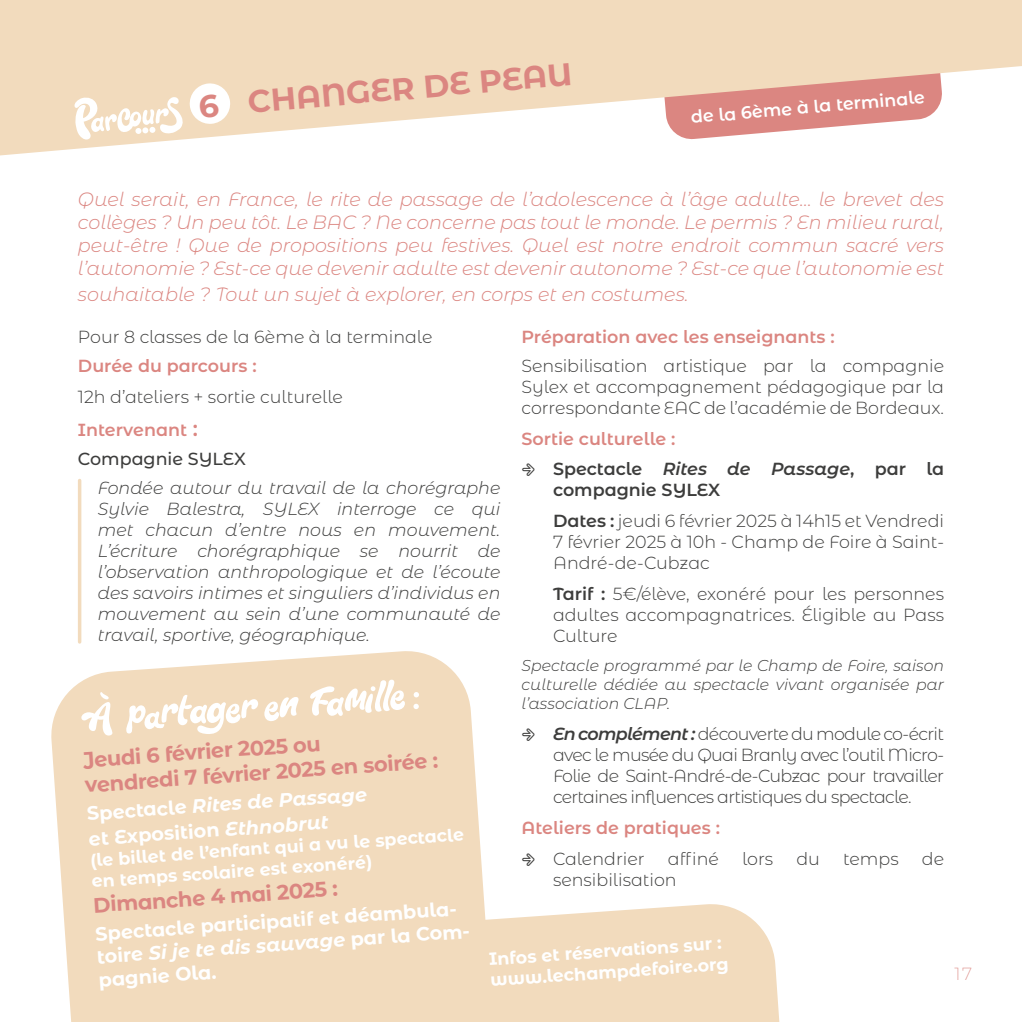
<style>
.page{position:relative;width:1022px;height:1022px;background:#fff}
.page>*{position:absolute;margin:0;border:0;box-sizing:border-box;transform-origin:0 0}
.t1{font:700 31.5px "Montserrat Alternates";color:#db8681}
.t2{font:700 21px/25.2px "Montserrat Alternates";color:#db8681}
.t3{font:italic 300 19.25px/23.1px "Montserrat Alternates";color:#db8681;text-align:justify}
.t4{font:700 19.25px/23.1px "Montserrat Alternates";color:#fff}
.t5{font:italic 700 19.25px/25.2px "Montserrat Alternates";color:#fff}
.t6{font:300 17.5px/21px "Montserrat Alternates";color:#3d3d3c}
.t7{font:italic 300 17.5px/21px "Montserrat Alternates";color:#3d3d3c;text-align:justify}
.t8{font:600 17.5px/31px "Montserrat Alternates";color:#db8681}
.t9{font:700 17.5px/21px "Montserrat Alternates";color:#fff}
.t10{font:600 17.5px "Montserrat Alternates";color:#fff}
.t11{font:500 17.5px "Montserrat Alternates";color:#3d3d3c}
.t12{font:200 17.5px "Montserrat Alternates";color:#db8681}
.t13{font:italic 300 15.75px/18.9px "Montserrat Alternates";color:#3d3d3c;text-align:justify}
.s1{font-weight:600;color:#db8681}
.s2{font-weight:600;font-size:21px;color:#db8681}
.s3{color:#3d3d3c}
.s4{font-style:italic;color:#3d3d3c}
.s5{font-weight:600}
.s6{font-weight:600;font-style:italic}
.s7{font-style:normal}
.s8{font-style:italic}
</style>
<div class="page">
<svg style="left:0;top:0;width:1022px;height:156px;fill:#f2dbbd"></svg>
<svg style="left:51px;top:651px;width:433px;height:371px;background:#f3ddc2"></svg>
<svg style="left:81px;top:692px;width:32px;height:44px"></svg>
<svg style="left:126px;top:695px;width:132px;height:39px"></svg>
<svg style="left:264px;top:697px;width:35px;height:24px"></svg>
<svg style="left:310px;top:680px;width:95px;height:36px"></svg>
<svg style="left:413px;top:692px;width:6px;height:17px"></svg>
<svg style="left:404px;top:902px;width:376px;height:120px;background:#f3ddc2"></svg>
<hr style="left:78px;top:480px;width:3px;height:162px;background:#f2dbbd">
<svg style="left:73px;top:83px;width:158px;height:57px"></svg>
<h1 class="t1" style="left:246px;top:79px;width:327px;rotate:-5deg">CHANGER DE PEAU</h1>
<p class="t10" style="left:690px;top:105px;width:236px;rotate:-5deg">de la 6ème à la terminale</p>
<p class="t3" style="left:78px;top:187px;width:868px">Quel serait, en France, le rite de passage de l’adolescence à l’âge adulte… le brevet des collèges ? Un peu tôt. Le BAC ? Ne concerne pas tout le monde. Le permis ? En milieu rural, peut-être ! Que de propositions peu festives. Quel est notre endroit commun sacré vers l’autonomie ? Est-ce que devenir adulte est devenir autonome ? Est-ce que l’autonomie est</p>
<p class="t3" style="left:78px;top:282px;width:612px">souhaitable ? Tout un sujet à explorer, en corps et en costumes.</p>
<p class="t6" style="left:78px;top:325px;width:356px">Pour 8 classes de la 6ème à la terminale</p>
<p class="t8" style="left:78px;top:349px;width:180px">Durée du parcours :</p>
<p class="t6" style="left:78px;top:379px;width:267px;line-height:33.1px">12h d’ateliers + sortie culturelle<br><span class="s1">Intervenant</span> <span class="s2">:</span></p>
<p class="t11" style="left:78px;top:446px;width:169px">Compagnie SYLEX</p>
<p class="t7" style="left:98px;top:476px;width:404px">Fondée autour du travail de la chorégraphe Sylvie Balestra, SYLEX interroge ce qui met chacun d’entre nous en mouvement.<br>L’écriture chorégraphique se nourrit de l’observation anthropologique et de l’écoute des savoirs intimes et singuliers d’individus en mouvement au sein d’une communauté de travail, sportive, géographique.</p>
<p class="t8" style="left:521px;top:320px;width:315px">Préparation avec les enseignants :</p>
<p class="t6" style="left:521px;top:354px;width:424px;text-align:justify">Sensibilisation artistique par la compagnie Sylex et accompagnement pédagogique par la correspondante EAC de l’académie de Bordeaux.</p>
<p class="t8" style="left:553px;top:422px;width:393px;text-indent:-32px">Sortie culturelle :<br><span class="s3">Spectacle</span> <span class="s4">Rites de Passage</span><span class="s3">, par la</span></p>
<p class="t6" style="left:553px;top:474px;width:393px;line-height:31px"><span class="s5">compagnie SYLEX<br>Dates :</span> jeudi 6 février 2025 à 14h15 et Vendredi</p>
<p class="t6" style="left:553px;top:531px;width:393px">7 février 2025 à 10h - Champ de Foire à Saint-<br>André-de-Cubzac</p>
<p class="t6" style="left:553px;top:583px;width:393px;text-align:justify"><span class="s5">Tarif :</span> 5€/élève, exonéré pour les personnes adultes accompagnatrices. Éligible au Pass Culture</p>
<p class="t13" style="left:521px;top:656px;width:424px">Spectacle programmé par le Champ de Foire, saison culturelle dédiée au spectacle vivant organisée par l’association CLAP.</p>
<p class="t6" style="left:553px;top:723px;width:393px;text-align:justify"><span class="s6">En complément :</span> découverte du module co-écrit avec le musée du Quai Branly avec l’outil Micro-Folie de Saint-André-de-Cubzac pour travailler certaines influences artistiques du spectacle.</p>
<p class="t8" style="left:521px;top:811px;width:200px">Ateliers de pratiques :</p>
<p class="t6" style="left:553px;top:847px;width:93px">Calendrier</p>
<p class="t6" style="left:668px;top:847px;width:53px">affiné</p>
<p class="t6" style="left:742px;top:847px;width:33px">lors</p>
<p class="t6" style="left:796px;top:847px;width:25px">du</p>
<p class="t6" style="left:843px;top:847px;width:57px">temps</p>
<p class="t6" style="left:922px;top:847px;width:24px">de</p>
<p class="t6" style="left:553px;top:868px;width:125px">sensibilisation</p>
<p class="t2" style="left:82px;top:746px;width:356px;rotate:-4deg">Jeudi 6 février 2025 ou<br>vendredi 7 février 2025 en soirée :</p>
<p class="t5" style="left:86px;top:800px;width:282px;rotate:-4deg"><span class="s7">Spectacle</span> Rites de Passage <span class="s7">et Exposition</span> Ethnobrut</p>
<p class="t9" style="left:90px;top:849px;width:376px;rotate:-4deg">(le billet de l’enfant qui a vu le spectacle en temps scolaire est exonéré)</p>
<p class="t2" style="left:92px;top:891px;width:246px;rotate:-4deg">Dimanche 4 mai 2025 :</p>
<p class="t4" style="left:95px;top:921px;width:377px;rotate:-4deg">Spectacle participatif et déambula&shy;toire <span class="s8">Si je te dis sauvage</span> par la Com&shy;pagnie Ola.</p>
<p class="t9" style="left:488px;top:948px;width:240px;rotate:-4deg">Infos et réservations sur : www.lechampdefoire.org</p>
<p class="t12" style="left:955px;top:962px;width:19px">17</p>
</div>
